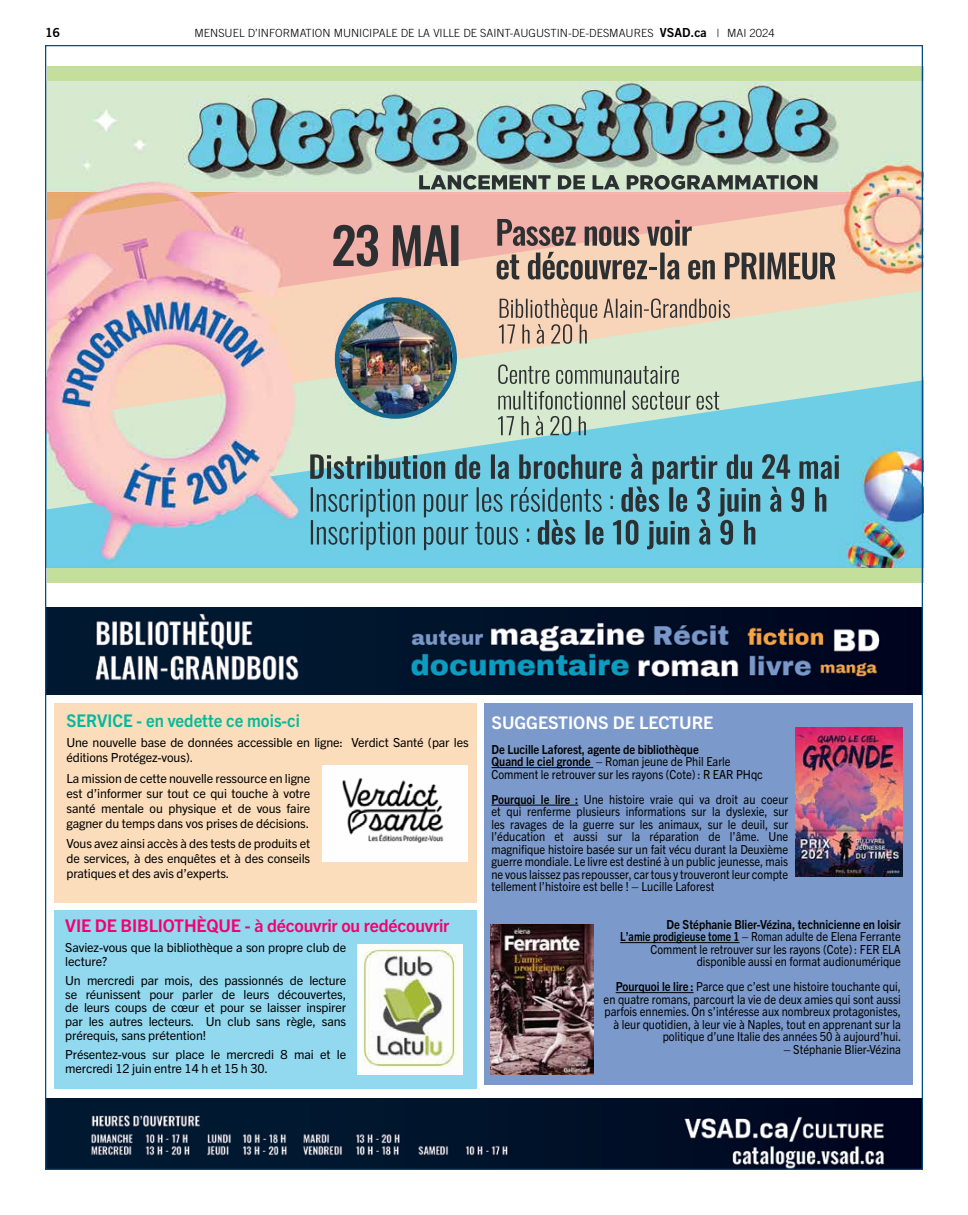
<style>
.page{position:relative;width:968px;height:1215px;background:#fff}
.page>*{position:absolute;margin:0;border:0;box-sizing:border-box;transform-origin:0 0}
.t1{font:700 17.5px "Trade Gothic Next LT Pro";letter-spacing:-.01em;color:#f4006f}
.t2{font:700 17.5px "Trade Gothic Next LT Pro";color:#04b89f;scale:.95 1}
.t3{font:700 17.5px "Trade Gothic Next LT Pro";color:#fff}
.t4{font:12.5px/12.5px "Trade Gothic Next LT Pro";color:#000;text-align:justify;scale:.89 1}
.t5{font:12.5px/15px "Trade Gothic Next LT Pro";color:#000}
.t6{font:12.5px/12.5px "Trade Gothic Next LT Pro";color:#000;scale:.83 1}
.t7{font:12.5px "Trade Gothic Bold Two";color:#000}
.t8{font:300 11.25px "Trade Gothic";color:#000}
.s1{font-family:"Trade Gothic Bold Two";font-weight:400;font-size:12.5px}
.s2{font-weight:700}
</style>
<div class="page">
<div style="left:47px;top:67px;width:876px;height:516px;background:#c4df9b"></div>
<img style="left:47px;top:509px;width:876px;height:59px">
<img style="left:47px;top:420px;width:876px;height:89px">
<img style="left:47px;top:322px;width:876px;height:98px">
<img style="left:47px;top:220px;width:876px;height:102px">
<img style="left:47px;top:191px;width:876px;height:29px">
<img style="left:47px;top:81px;width:876px;height:110px">
<img style="left:337px;top:340px;width:124px;height:85px">
<img style="left:331px;top:300px;width:4px;height:76px">
<img style="left:335px;top:377px;width:122px;height:42px">
<img style="left:335px;top:297px;width:122px;height:80px">
<div style="left:54px;top:703px;width:422px;height:200px;background:#fbddbb"></div>
<div style="left:54px;top:910px;width:422px;height:178px;background:#92d8ef"></div>
<div style="left:484px;top:703px;width:428px;height:382px;background:#7b99ca"></div>
<img style="left:47px;top:1098px;width:873px;height:70px">
<img style="left:47px;top:607px;width:873px;height:88px">
<hr style="left:491px;top:767px;width:102px;height:1px;background:#000">
<hr style="left:491px;top:805px;width:87px;height:1px;background:#000">
<hr style="left:620px;top:942px;width:119px;height:1px;background:#000">
<hr style="left:615px;top:992px;width:78px;height:1px;background:#000">
<img style="left:795px;top:727px;width:107px;height:150px">
<img style="left:491px;top:924px;width:102px;height:150px">
<img style="left:323px;top:765px;width:144px;height:97px">
<img style="left:357px;top:944px;width:105px;height:130px">
<p class="t7" style="left:45px;top:25px;width:17px">16</p>
<p class="t8" style="left:195px;top:26px;width:581px">MENSUEL D’INFORMATION MUNICIPALE DE LA VILLE DE SAINT-AUGUSTIN-DE-DESMAURES <span class="s1">VSAD.ca</span> | MAI 2024</p>
<h1 class="t2" style="left:66px;top:708px;width:247px">SERVICE - en vedette ce mois-ci</h1>
<p class="t5" style="left:66px;top:734px;width:403px">Une nouvelle base de données accessible en ligne: Verdict Santé (par les éditions Protégez-vous).</p>
<p class="t5" style="left:66px;top:770px;width:245px;text-align:justify">La mission de cette nouvelle ressource en ligne est d’informer sur tout ce qui touche à votre santé mentale ou physique et de vous faire gagner du temps dans vos prises de décisions.</p>
<p class="t5" style="left:66px;top:836px;width:245px;text-align:justify">Vous avez ainsi accès à des tests de produits et de services, à des enquêtes et à des conseils pratiques et des avis d’experts.</p>
<h1 class="t1" style="left:65px;top:914px;width:386px">VIE DE BIBLIOTHÈQUE - à découvrir ou redécouvrir</h1>
<p class="t5" style="left:65px;top:940px;width:282px;line-height:13.8px">Saviez-vous que la bibliothèque a son propre club de lecture?</p>
<p class="t5" style="left:65px;top:973px;width:282px;line-height:13.8px;text-align:justify">Un mercredi par mois, des passionnés de lecture se réunissent pour parler de leurs découvertes, de leurs coups de cœur et pour se laisser inspirer par les autres lecteurs. Un club sans règle, sans prérequis, sans prétention!</p>
<p class="t5" style="left:65px;top:1047px;width:282px;line-height:13.8px">Présentez-vous sur place le mercredi 8 mai et le mercredi 12 juin entre 14 h et 15 h 30.</p>
<h1 class="t3" style="left:491px;top:710px;width:223px">SUGGESTIONS DE LECTURE</h1>
<p class="t6" style="left:491px;top:742px;width:328px"><span class="s2">De Lucille Laforest, agente de bibliothèque<br>Quand le ciel gronde</span> – Roman jeune de Phil Earle<br>Comment le retrouver sur les rayons (Cote) : R EAR PHqc</p>
<p class="t4" style="left:491px;top:792px;width:335px"><span class="s2">Pourquoi le lire :</span> Une histoire vraie qui va droit au coeur et qui renferme plusieurs informations sur la dyslexie, sur les ravages de la guerre sur les animaux, sur le deuil, sur l’éducation et aussi sur la réparation de l’âme. Une magnifique histoire basée sur un fait vécu durant la Deuxième guerre mondiale. Le livre est destiné à un public jeunesse, mais ne vous laissez pas repousser, car tous y trouveront leur compte tellement l’histoire est belle ! – Lucille Laforest</p>
<p class="t6" style="left:620px;top:917px;width:340px;text-align:right"><span class="s2">De Stéphanie Blier-Vézina, technicienne en loisir<br>L’amie prodigieuse tome 1</span> – Roman adulte de Elena Ferrante Comment le retrouver sur les rayons (Cote) : FER ELA disponible aussi en format audionumérique</p>
<p class="t4" style="left:603px;top:980px;width:336px;text-align:right"><span class="s2">Pourquoi le lire :</span> Parce que c’est une histoire touchante qui, en quatre romans, parcourt la vie de deux amies qui sont aussi parfois ennemies. On s’intéresse aux nombreux protagonistes, à leur quotidien, à leur vie à Naples, tout en apprenant sur la politique d’une Italie des années 50 à aujourd’hui.</p>
<p class="t4" style="left:783px;top:1042px;width:134px">– Stéphanie Blier-Vézina</p>
</div>
